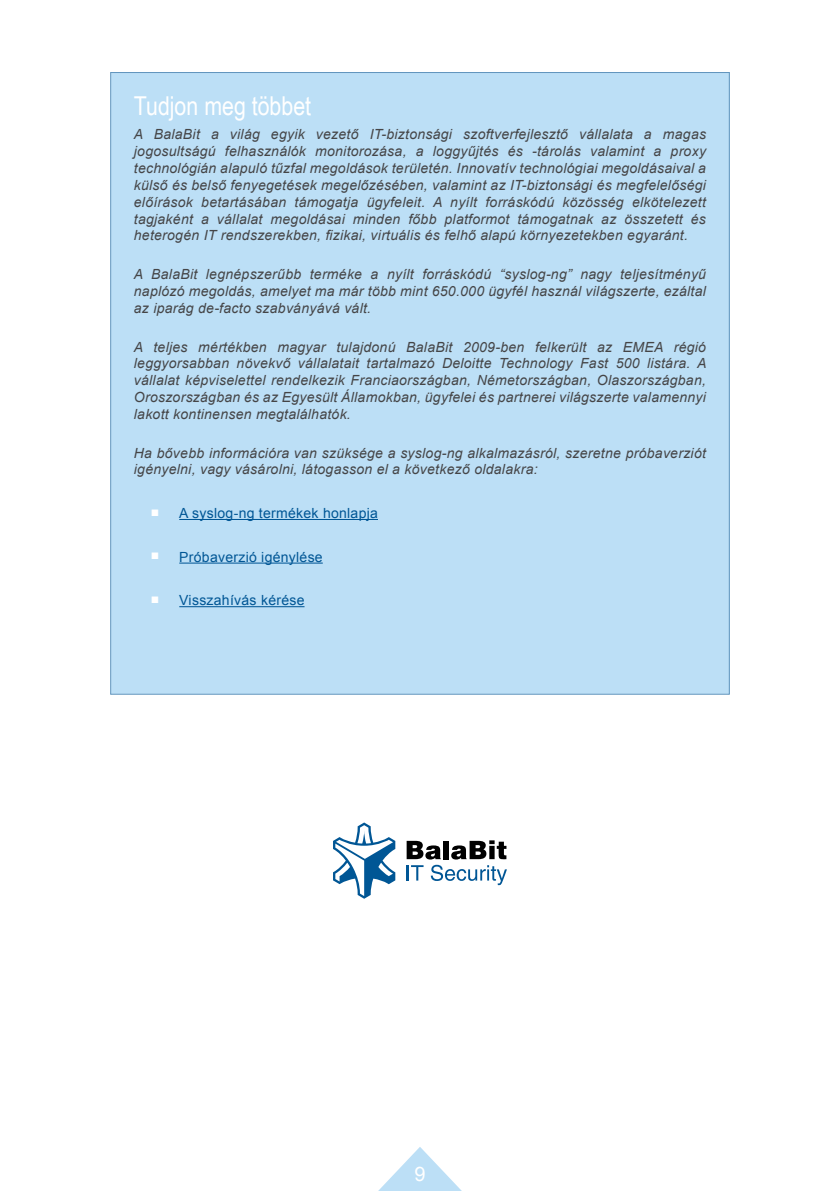
<style>
.page{position:relative;width:840px;height:1191px;background:#fff}
.page>*{position:absolute;margin:0;border:0;box-sizing:border-box;transform-origin:0 0}
.t1{font:26px "Arial Narrow";color:#fff}
.t2{font:20px "Arial";color:#fff}
.t3{font:italic 14px/16.8px "Arial";letter-spacing:.02em;color:#454547;text-align:justify}
.t4{font:14px "Arial";letter-spacing:.02em;color:#005695}
</style>
<div class="page">
<svg style="left:378px;top:1147px;width:84px;height:44px"></svg>
<div style="left:111px;top:73px;width:618px;height:621px;background:#bcdff6"></div>
<hr style="left:179px;top:519px;width:199px;height:1px;background:#005695">
<hr style="left:179px;top:562px;width:143px;height:1px;background:#005695">
<hr style="left:179px;top:606px;width:125px;height:1px;background:#005695">
<svg style="left:406px;top:840px;width:100px;height:45px"></svg>
<svg style="left:333px;top:822px;width:62px;height:76px"></svg>
<h1 class="t1" style="left:134px;top:86px;width:179px">Tudjon meg többet</h1>
<p class="t3" style="left:134px;top:126px;width:573px">A BalaBit a világ egyik vezető IT-biztonsági szoftverfejlesztő vállalata a magas jogosultságú felhasználók monitorozása, a loggyűjtés és -tárolás valamint a proxy technológián alapuló tűzfal megoldások területén. Innovatív technológiai megoldásaival a külső és belső fenyegetések megelőzésében, valamint az IT-biztonsági és megfelelőségi előírások betartásában támogatja ügyfeleit. A nyílt forráskódú közösség elkötelezett tagjaként a vállalat megoldásai minden főbb platformot támogatnak az összetett és heterogén IT rendszerekben, fizikai, virtuális és felhő alapú környezetekben egyaránt.</p>
<p class="t3" style="left:134px;top:266px;width:573px">A BalaBit legnépszerűbb terméke a nyílt forráskódú “syslog-ng” nagy teljesítményű naplózó megoldás, amelyet ma már több mint 650.000 ügyfél használ világszerte, ezáltal az iparág de-facto szabványává vált.</p>
<p class="t3" style="left:134px;top:338px;width:574px">A teljes mértékben magyar tulajdonú BalaBit 2009-ben felkerült az EMEA régió leggyorsabban növekvő vállalatait tartalmazó Deloitte Technology Fast 500 listára. A vállalat képviselettel rendelkezik Franciaországban, Németországban, Olaszországban, Oroszországban és az Egyesült Államokban, ügyfelei és partnerei világszerte valamennyi lakott kontinensen megtalálhatók.</p>
<p class="t3" style="left:134px;top:444px;width:573px">Ha bővebb információra van szüksége a syslog-ng alkalmazásról, szeretne próbaverziót igényelni, vagy vásárolni, látogasson el a következő oldalakra:</p>
<p class="t4" style="left:151px;top:504px;width:228px"><sup>■</sup> A syslog-ng termékek honlapja</p>
<p class="t4" style="left:151px;top:547px;width:173px"><sup>■</sup> Próbaverzió igénylése</p>
<p class="t4" style="left:151px;top:591px;width:155px"><sup>■</sup> Visszahívás kérése</p>
<h2 class="t2" style="left:414px;top:1161px;width:13px">9</h2>
</div>
